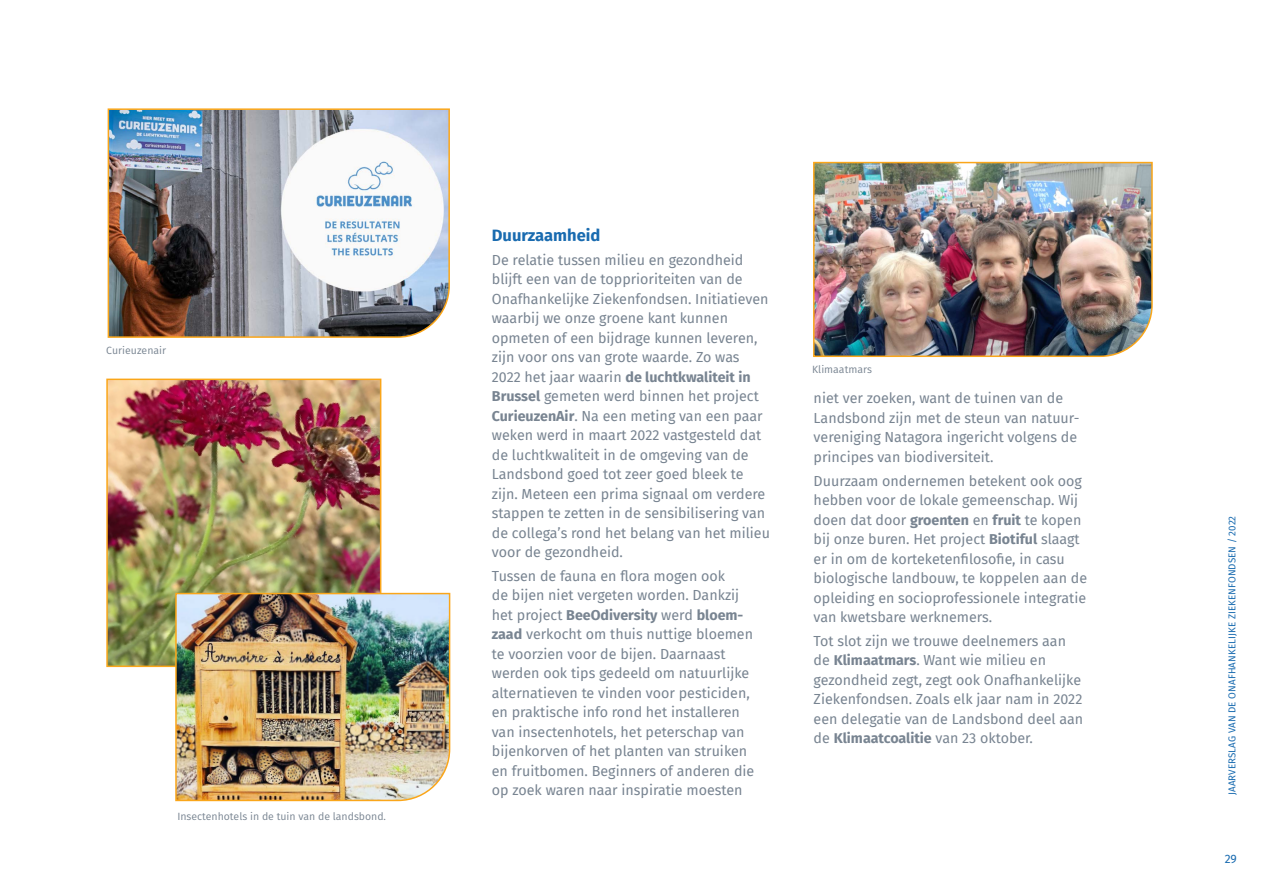
<style>
.page{position:relative;width:1263px;height:893px;background:#fff}
.page>*{position:absolute;margin:0;border:0;box-sizing:border-box;transform-origin:0 0}
.t1{font:700 16.5px "Fira Sans";color:#196bb0}
.t2{font:14.25px/19.5px "Fira Sans";color:#788491}
.t3{font:12px "Fira Sans";color:#196bb0}
.t4{font:10.5px "Fira Sans";color:#788491}
.t5{font:9.75px "Fira Sans";letter-spacing:.01em;color:#196bb0}
.s1{font-weight:700}
</style>
<div class="page">
<img style="left:813px;top:161px;width:340px;height:196px">
<img style="left:107px;top:108px;width:343px;height:230px">
<img style="left:106px;top:378px;width:276px;height:290px">
<img style="left:174px;top:592px;width:277px;height:210px">
<p class="t4" style="left:106px;top:343px;width:61px">Curieuzenair</p>
<p class="t4" style="left:177px;top:808px;width:210px">Insectenhotels in de tuin van de landsbond.</p>
<p class="t1" style="left:492px;top:221px;width:110px">Duurzaamheid</p>
<p class="t2" style="left:492px;top:249px;width:280px">De relatie tussen milieu en gezondheid blijft een van de topprioriteiten van de Onafhankelijke Ziekenfondsen. Initiatieven waarbij we onze groene kant kunnen opmeten of een bijdrage kunnen leveren, zijn voor ons van grote waarde. Zo was 2022 het jaar waarin <span class="s1">de luchtkwaliteit in Brussel</span> gemeten werd binnen het project <span class="s1">CurieuzenAir</span>. Na een meting van een paar weken werd in maart 2022 vastgesteld dat de luchtkwaliteit in de omgeving van de Landsbond goed tot zeer goed bleek te zijn. Meteen een prima signaal om verdere stappen te zetten in de sensibilisering van de collega’s rond het belang van het milieu voor de gezondheid.</p>
<p class="t2" style="left:492px;top:566px;width:264px">Tussen de fauna en flora mogen ook<br>de bijen niet vergeten worden. Dankzij het project <span class="s1">BeeOdiversity</span> werd <span class="s1">bloem&shy;zaad</span> verkocht om thuis nuttige bloemen te voorzien voor de bijen. Daarnaast werden ook tips gedeeld om natuurlijke alternatieven te vinden voor pesticiden, en praktische info rond het installeren van insectenhotels, het peterschap van bijenkorven of het planten van struiken en fruitbomen. Beginners of anderen die op zoek waren naar inspiratie moesten</p>
<p class="t4" style="left:812px;top:362px;width:61px">Klimaatmars</p>
<p class="t2" style="left:814px;top:388px;width:268px">niet ver zoeken, want de tuinen van de Landsbond zijn met de steun van natuur&shy;vereniging Natagora ingericht volgens de principes van biodiversiteit.</p>
<p class="t2" style="left:814px;top:470px;width:275px">Duurzaam ondernemen betekent ook oog hebben voor de lokale gemeenschap. Wij doen dat door <span class="s1">groenten</span> en <span class="s1">fruit</span> te kopen bij onze buren. Het project <span class="s1">Biotiful</span> slaagt er in om de korteketenfilosofie, in casu biologische landbouw, te koppelen aan de opleiding en socioprofessionele integratie van kwetsbare werknemers.</p>
<p class="t2" style="left:814px;top:631px;width:271px">Tot slot zijn we trouwe deelnemers aan de <span class="s1">Klimaatmars</span>. Want wie milieu en gezondheid zegt, zegt ook Onafhankelijke Ziekenfondsen. Zoals elk jaar nam in 2022 een delegatie van de Landsbond deel aan de <span class="s1">Klimaatcoalitie</span> van 23 oktober.</p>
<p class="t5" style="left:1225px;top:795px;width:281px;rotate:-90deg">JAARVERSLAG VAN DE ONAFHANKELIJKE ZIEKENFONDSEN / 2022</p>
<p class="t3" style="left:1225px;top:850px;width:14px">29</p>
</div>
